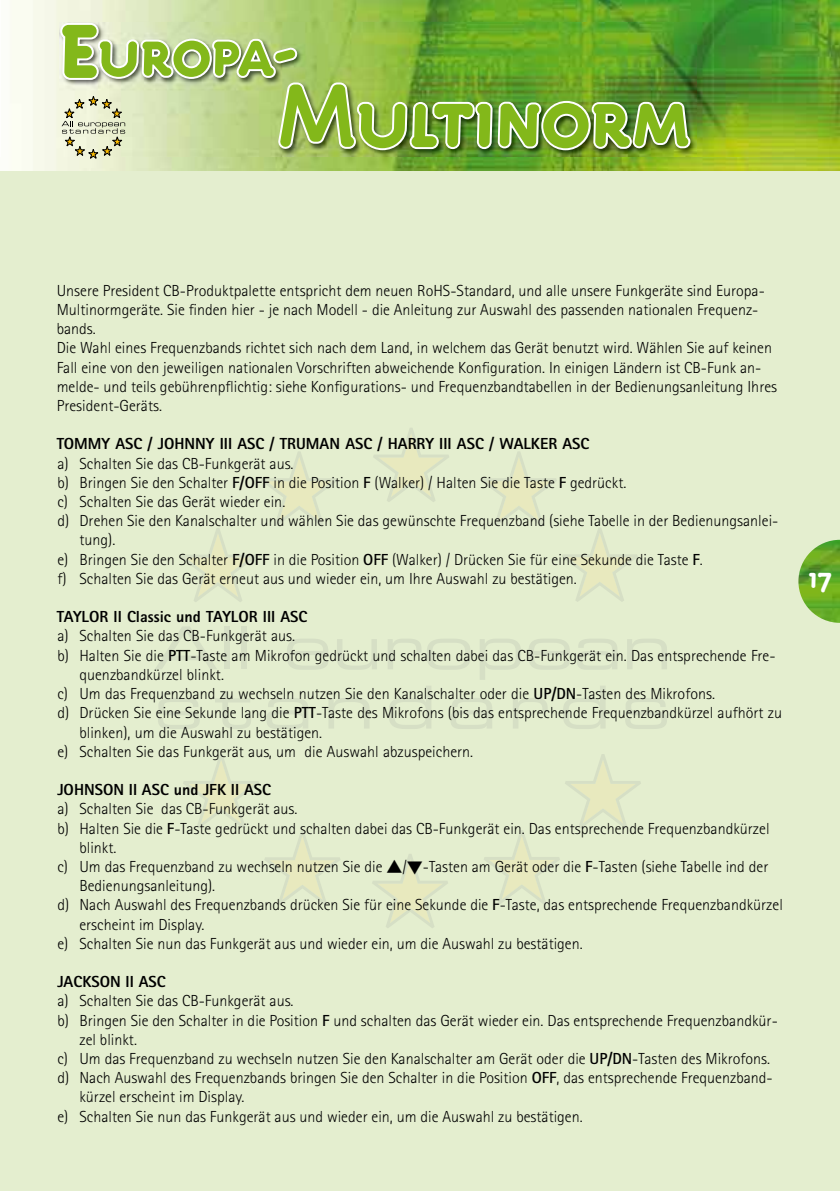
<style>
.page{position:relative;width:840px;height:1191px;background:#fff}
.page>*{position:absolute;margin:0;border:0;box-sizing:border-box;transform-origin:0 0}
.t1{font:80px "Engine Caps Bold LF";letter-spacing:-.05em;color:#83b81a}
.t2{font:64px "Engine Caps Bold LF";letter-spacing:-.05em;color:#83b81a}
.t3{font:700 28px "Engine";color:#fff}
.t4{font:300 16px/19.2px "Rotis Sans Serif";color:#000}
.t5{font:800 16px "Rotis Sans Serif";color:#000}
.s1{font-size:100px}
.s2{font-weight:700}
</style>
<div class="page">
<div style="left:0;top:158px;width:839px;height:1033px;background:#e4eecf"></div>
<img style="left:1px;top:0;width:838px;height:170px">
<svg style="left:183px;top:754px;width:157px;height:151px"></svg>
<svg style="left:372px;top:854px;width:76px;height:74px"></svg>
<svg style="left:484px;top:754px;width:156px;height:150px"></svg>
<svg style="left:156px;top:627px;width:61px;height:42px"></svg>
<div style="left:224px;top:626px;width:5px;height:43px;background:#d6dfc5"></div>
<div style="left:241px;top:626px;width:6px;height:43px;background:#d6dfc5"></div>
<svg style="left:287px;top:639px;width:41px;height:31px"></svg>
<svg style="left:337px;top:639px;width:40px;height:31px"></svg>
<svg style="left:388px;top:639px;width:82px;height:31px"></svg>
<svg style="left:480px;top:639px;width:41px;height:41px"></svg>
<svg style="left:529px;top:639px;width:40px;height:31px"></svg>
<svg style="left:577px;top:639px;width:40px;height:31px"></svg>
<svg style="left:627px;top:639px;width:39px;height:30px"></svg>
<svg style="left:158px;top:698px;width:42px;height:31px"></svg>
<svg style="left:215px;top:691px;width:36px;height:38px"></svg>
<svg style="left:267px;top:698px;width:41px;height:31px"></svg>
<svg style="left:329px;top:698px;width:40px;height:30px"></svg>
<svg style="left:389px;top:686px;width:42px;height:43px"></svg>
<svg style="left:451px;top:698px;width:41px;height:31px"></svg>
<svg style="left:513px;top:698px;width:34px;height:30px"></svg>
<svg style="left:563px;top:686px;width:42px;height:43px"></svg>
<svg style="left:625px;top:698px;width:41px;height:31px"></svg>
<svg style="left:58px;top:0;width:634px;height:602px"></svg>
<img style="left:798px;top:540px;width:41px;height:83px">
<h2 class="t2" style="left:57px;top:6px;width:244px"><span class="s1">e</span>uropa-</h2>
<h1 class="t1" style="left:274px;top:60px;width:420px">Multinorm</h1>
<p class="t4" style="left:57px;top:281px;width:721px">Unsere President CB-Produktpalette entspricht dem neuen RoHS-Standard, und alle unsere Funkgeräte sind Europa-Multinormgeräte. Sie finden hier - je nach Modell - die Anleitung zur Auswahl des passenden nationalen Frequenz&shy;bands.<br>Die Wahl eines Frequenzbands richtet sich nach dem Land, in welchem das Gerät benutzt wird. Wählen Sie auf keinen Fall eine von den jeweiligen nationalen Vorschriften abweichende Konfiguration. In einigen Ländern ist CB-Funk an&shy;melde- und teils gebührenpflichtig: siehe Konfigurations- und Frequenzbandtabellen in der Bedienungsanleitung Ihres President-Geräts.</p>
<p class="t5" style="left:57px;top:434px;width:534px">TOMMY ASC / JOHNNY III ASC / TRUMAN ASC / HARRY III ASC / WALKER ASC</p>
<p class="t4" style="left:57px;top:453px;width:237px">a) Schalten Sie das CB-Funkgerät aus.</p>
<p class="t4" style="left:57px;top:473px;width:570px">b) Bringen Sie den Schalter <span class="s2">F/OFF</span> in die Position <span class="s2">F</span> (Walker) / Halten Sie die Taste <span class="s2">F</span> gedrückt.</p>
<p class="t4" style="left:57px;top:492px;width:229px">c) Schalten Sie das Gerät wieder ein.</p>
<p class="t4" style="left:57px;top:511px;width:722px">d) Drehen Sie den Kanalschalter und wählen Sie das gewünschte Frequenzband (siehe Tabelle in der Bedienungsanlei-</p>
<p class="t4" style="left:79px;top:530px;width:37px">tung).</p>
<p class="t4" style="left:57px;top:549px;width:646px">e) Bringen Sie den Schalter <span class="s2">F/OFF</span> in die Position <span class="s2">OFF</span> (Walker) / Drücken Sie für eine Sekunde die Taste <span class="s2">F</span>.</p>
<p class="t4" style="left:57px;top:569px;width:520px">f) Schalten Sie das Gerät erneut aus und wieder ein, um Ihre Auswahl zu bestätigen.</p>
<p class="t5" style="left:57px;top:606px;width:252px">TAYLOR II Classic und TAYLOR III ASC</p>
<p class="t4" style="left:57px;top:626px;width:239px">a) Schalten Sie das CB-Funkgerät aus.</p>
<p class="t4" style="left:57px;top:645px;width:719px">b) Halten Sie die <span class="s2">PTT</span>-Taste am Mikrofon gedrückt und schalten dabei das CB-Funkgerät ein. Das entsprechende Fre-</p>
<p class="t4" style="left:79px;top:665px;width:146px">quenzbandkürzel blinkt.</p>
<p class="t4" style="left:57px;top:684px;width:658px">c) Um das Frequenzband zu wechseln nutzen Sie den Kanalschalter oder die <span class="s2">UP/DN</span>-Tasten des Mikrofons.</p>
<p class="t4" style="left:57px;top:703px;width:725px">d) Drücken Sie eine Sekunde lang die <span class="s2">PTT</span>-Taste des Mikrofons (bis das entsprechende Frequenzbandkürzel aufhört zu</p>
<p class="t4" style="left:79px;top:722px;width:244px">blinken), um die Auswahl zu bestätigen.</p>
<p class="t4" style="left:57px;top:741px;width:417px">e) Schalten Sie das Funkgerät aus, um die Auswahl abzuspeichern.</p>
<p class="t5" style="left:57px;top:779px;width:215px">JOHNSON II ASC und JFK II ASC</p>
<p class="t4" style="left:57px;top:799px;width:241px">a) Schalten Sie das CB-Funkgerät aus.</p>
<p class="t4" style="left:57px;top:818px;width:713px">b) Halten Sie die <span class="s2">F</span>-Taste gedrückt und schalten dabei das CB-Funkgerät ein. Das entsprechende Frequenzbandkürzel</p>
<p class="t4" style="left:79px;top:837px;width:39px">blinkt.</p>
<p class="t4" style="left:57px;top:857px;width:712px">c) Um das Frequenzband zu wechseln nutzen Sie die ▲/▼-Tasten am Gerät oder die <span class="s2">F</span>-Tasten (siehe Tabelle ind der</p>
<p class="t4" style="left:79px;top:876px;width:137px">Bedienungsanleitung).</p>
<p class="t4" style="left:57px;top:895px;width:726px">d) Nach Auswahl des Frequenzbands drücken Sie für eine Sekunde die <span class="s2">F</span>-Taste, das entsprechende Frequenzbandkürzel</p>
<p class="t4" style="left:79px;top:914px;width:126px">erscheint im Display.</p>
<p class="t4" style="left:57px;top:933px;width:526px">e) Schalten Sie nun das Funkgerät aus und wieder ein, um die Auswahl zu bestätigen.</p>
<p class="t5" style="left:57px;top:971px;width:110px">JACKSON II ASC</p>
<p class="t4" style="left:57px;top:991px;width:237px">a) Schalten Sie das CB-Funkgerät aus.</p>
<p class="t4" style="left:57px;top:1010px;width:721px">b) Bringen Sie den Schalter in die Position <span class="s2">F</span> und schalten das Gerät wieder ein. Das entsprechende Frequenzbandkür-</p>
<p class="t4" style="left:79px;top:1029px;width:59px">zel blinkt.</p>
<p class="t4" style="left:57px;top:1049px;width:713px">c) Um das Frequenzband zu wechseln nutzen Sie den Kanalschalter am Gerät oder die <span class="s2">UP/DN</span>-Tasten des Mikrofons.</p>
<p class="t4" style="left:57px;top:1068px;width:716px">d) Nach Auswahl des Frequenzbands bringen Sie den Schalter in die Position <span class="s2">OFF</span>, das entsprechende Frequenzband-</p>
<p class="t4" style="left:79px;top:1087px;width:166px">kürzel erscheint im Display.</p>
<p class="t4" style="left:57px;top:1106px;width:526px">e) Schalten Sie nun das Funkgerät aus und wieder ein, um die Auswahl zu bestätigen.</p>
<h3 class="t3" style="left:808px;top:557px;width:25px">17</h3>
</div>
